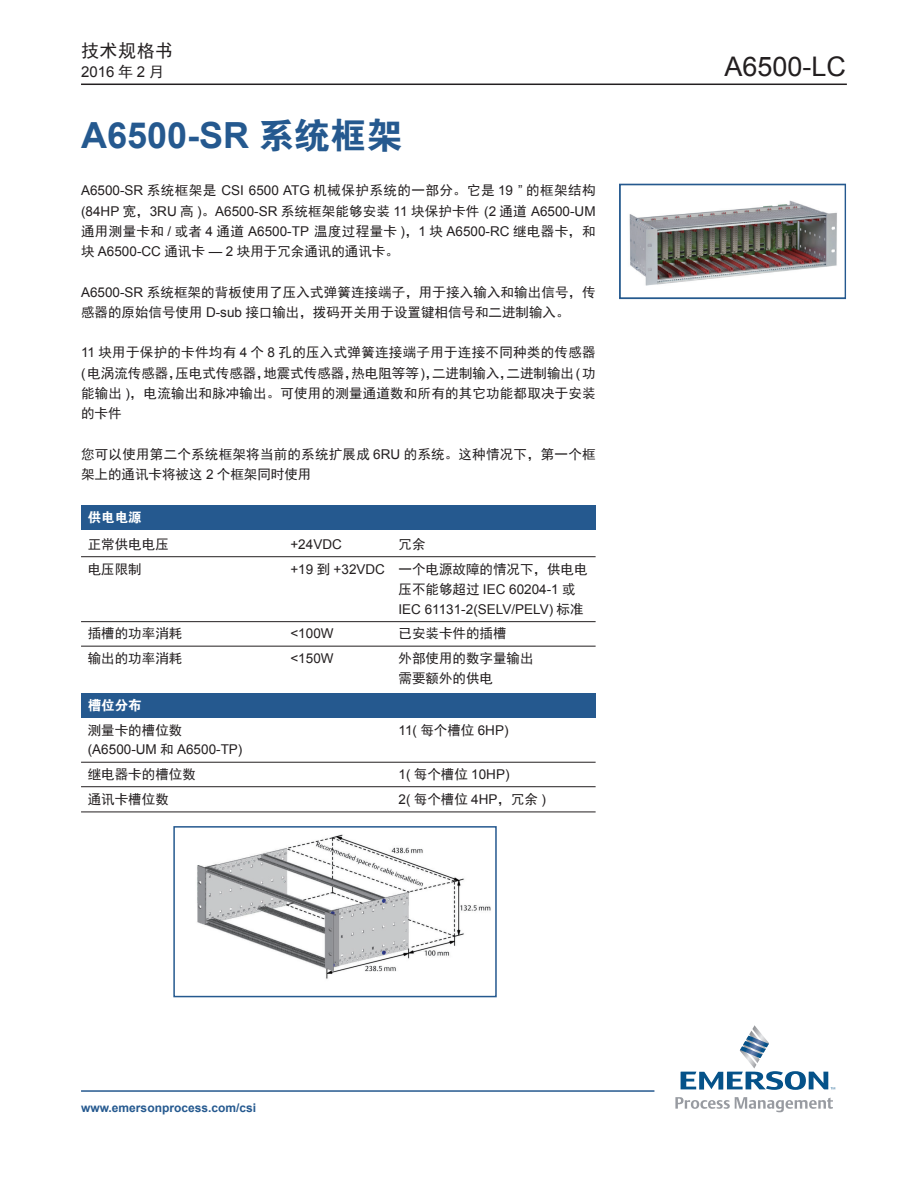
<style>
.page{position:relative;width:919px;height:1191px;background:#fff}
.page>*{position:absolute;margin:0;border:0;box-sizing:border-box;transform-origin:0 0}
.t1{font:700 36px "Arial";color:#25598f}
.t2{font:27px "Arial";color:#231f20}
.t3{font:18px "Sim Hei";letter-spacing:.03em;color:#231f20}
.t4{font:15px "Arial";color:#231f20}
.t5{font:13.5px/20.2px "Sim Hei";color:#231f20}
.t6{font:13.5px/24.5px "Arial";color:#231f20}
.t7{font:13.5px/20.2px "Sim Hei";letter-spacing:.03em;color:#231f20}
.t8{font:13.5px/20.2px "Sim Hei";letter-spacing:.02em;color:#231f20}
.t9{font:13.5px "Sim Hei";letter-spacing:.035em;color:#231f20}
.t10{font:13.5px "FZDHTJW GB1 0";color:#fff}
.t11{font:700 12px "Arial";color:#25598f}
.s1{font-family:"Sim Hei"}
.s2{font-family:"FZDHTJW GB1 0";font-weight:400}
.s3{font-family:"Arial"}
</style>
<div class="page">
<hr style="left:81px;top:83px;width:765px;height:2px;background:#231f20">
<svg style="left:680px;top:1025px;width:155px;height:64px"></svg>
<svg style="left:675px;top:1097px;width:157px;height:15px"></svg>
<hr style="left:81px;top:1090px;width:573px;height:1px;background:#25598f">
<div style="left:81px;top:505px;width:514px;height:25px;background:#25598f"></div>
<div style="left:81px;top:693px;width:514px;height:24px;background:#25598f"></div>
<hr style="left:81px;top:556px;width:514px;height:1px;background:#231f20">
<hr style="left:81px;top:621px;width:514px;height:1px;background:#231f20">
<hr style="left:81px;top:762px;width:514px;height:1px;background:#231f20">
<hr style="left:81px;top:646px;width:514px;height:1px;background:#231f20">
<hr style="left:81px;top:786px;width:514px;height:1px;background:#231f20">
<hr style="left:81px;top:811px;width:514px;height:1px;background:#231f20">
<img style="left:629px;top:200px;width:208px;height:86px">
<div style="left:619px;top:184px;width:227px;height:115px;border:1px solid #25598f"></div>
<img style="left:197px;top:834px;width:294px;height:145px">
<div style="left:173px;top:826px;width:323px;height:171px;border:2px solid #25598f"></div>
<h3 class="t3" style="left:81px;top:41px;width:94px">技术规格书</h3>
<p class="t4" style="left:81px;top:62px;width:84px">2016 <span class="s1">年</span> 2 <span class="s1">月</span></p>
<h2 class="t2" style="left:724px;top:49px;width:123px">A6500-LC</h2>
<h1 class="t1" style="left:81px;top:112px;width:323px">A6500-SR <span class="s2">系统框架</span></h1>
<p class="t9" style="left:81px;top:184px;width:516px"><span class="s3">A6500-SR</span> 系统框架是 <span class="s3">CSI 6500 ATG</span> 机械保护系统的一部分。它是 <span class="s3">19 ”</span> 的框架结构</p>
<p class="t6" style="left:81px;top:199px;width:516px">(84HP <span class="s1">宽，</span>3RU <span class="s1">高</span> )<span class="s1">。</span>A6500-SR <span class="s1">系统框架能够安装</span> 11 <span class="s1">块保护卡件</span> (2 <span class="s1">通道</span> A6500-UM</p>
<p class="t7" style="left:81px;top:221px;width:516px">通用测量卡和 <span class="s3">/</span> 或者 <span class="s3">4</span> 通道 <span class="s3">A6500-TP</span> 温度过程量卡 <span class="s3">)</span>，<span class="s3">1</span> 块 <span class="s3">A6500-RC</span> 继电器卡，和块 <span class="s3">A6500-CC</span> 通讯卡 <span class="s3">— 2</span> 块用于冗余通讯的通讯卡。</p>
<p class="t5" style="left:81px;top:282px;width:516px"><span class="s3">A6500-SR</span> 系统框架的背板使用了压入式弹簧连接端子，用于接入输入和输出信号，传感器的原始信号使用 <span class="s3">D-sub</span> 接口输出，拨码开关用于设置键相信号和二进制输入。</p>
<p class="t5" style="left:81px;top:342px;width:516px;text-align:justify"><span class="s3">11</span> 块用于保护的卡件均有 <span class="s3">4</span> 个 <span class="s3">8</span> 孔的压入式弹簧连接端子用于连接不同种类的传感器<span class="s3">(</span>电涡流传感器，压电式传感器，地震式传感器，热电阻等等<span class="s3">)</span>，二进制输入，二进制输出<span class="s3">(</span>功能输出 <span class="s3">)</span>，电流输出和脉冲输出。可使用的测量通道数和所有的其它功能都取决于安装的卡件</p>
<p class="t8" style="left:81px;top:444px;width:516px">您可以使用第二个系统框架将当前的系统扩展成 <span class="s3">6RU</span> 的系统。这种情况下，第一个框架上的通讯卡将被这 <span class="s3">2</span> 个框架同时使用</p>
<p class="t10" style="left:88px;top:510px;width:56px">供电电源</p>
<p class="t5" style="left:88px;top:532px;width:83px;line-height:24.5px">正常供电电压电压限制</p>
<p class="t6" style="left:290px;top:532px;width:96px">+24VDC<br>+19 <span class="s1">到</span> +32VDC</p>
<p class="t5" style="left:88px;top:623px;width:96px">插槽的功率消耗</p>
<p class="t6" style="left:290px;top:621px;width:45px">&lt;100W &lt;150W</p>
<p class="t5" style="left:88px;top:648px;width:96px">输出的功率消耗</p>
<p class="t10" style="left:88px;top:698px;width:56px">槽位分布</p>
<p class="t5" style="left:88px;top:720px;width:96px">测量卡的槽位数</p>
<p class="t6" style="left:88px;top:737px;width:156px">(A6500-UM <span class="s1">和</span> A6500-TP)</p>
<p class="t5" style="left:88px;top:764px;width:110px">继电器卡的槽位数</p>
<p class="t5" style="left:88px;top:789px;width:83px">通讯卡槽位数</p>
<p class="t5" style="left:398px;top:532px;width:190px;line-height:24.5px">冗余<br>一个电源故障的情况下，供电电</p>
<p class="t6" style="left:398px;top:579px;width:186px;line-height:20.2px"><span class="s1">压不能够超过</span> IEC 60204-1 <span class="s1">或<br></span>IEC 61131-2(SELV/PELV) <span class="s1">标准</span></p>
<p class="t5" style="left:398px;top:623px;width:109px">已安装卡件的插槽</p>
<p class="t5" style="left:398px;top:648px;width:136px">外部使用的数字量输出需要额外的供电</p>
<p class="t6" style="left:398px;top:718px;width:112px">11( <span class="s1">每个槽位</span> 6HP)</p>
<p class="t6" style="left:398px;top:762px;width:113px">1( <span class="s1">每个槽位</span> 10HP)</p>
<p class="t5" style="left:398px;top:789px;width:149px"><span class="s3">2(</span> 每个槽位 <span class="s3">4HP</span>，冗余 <span class="s3">)</span></p>
<p class="t11" style="left:81px;top:1099px;width:176px">www.emersonprocess.com/csi</p>
</div>
